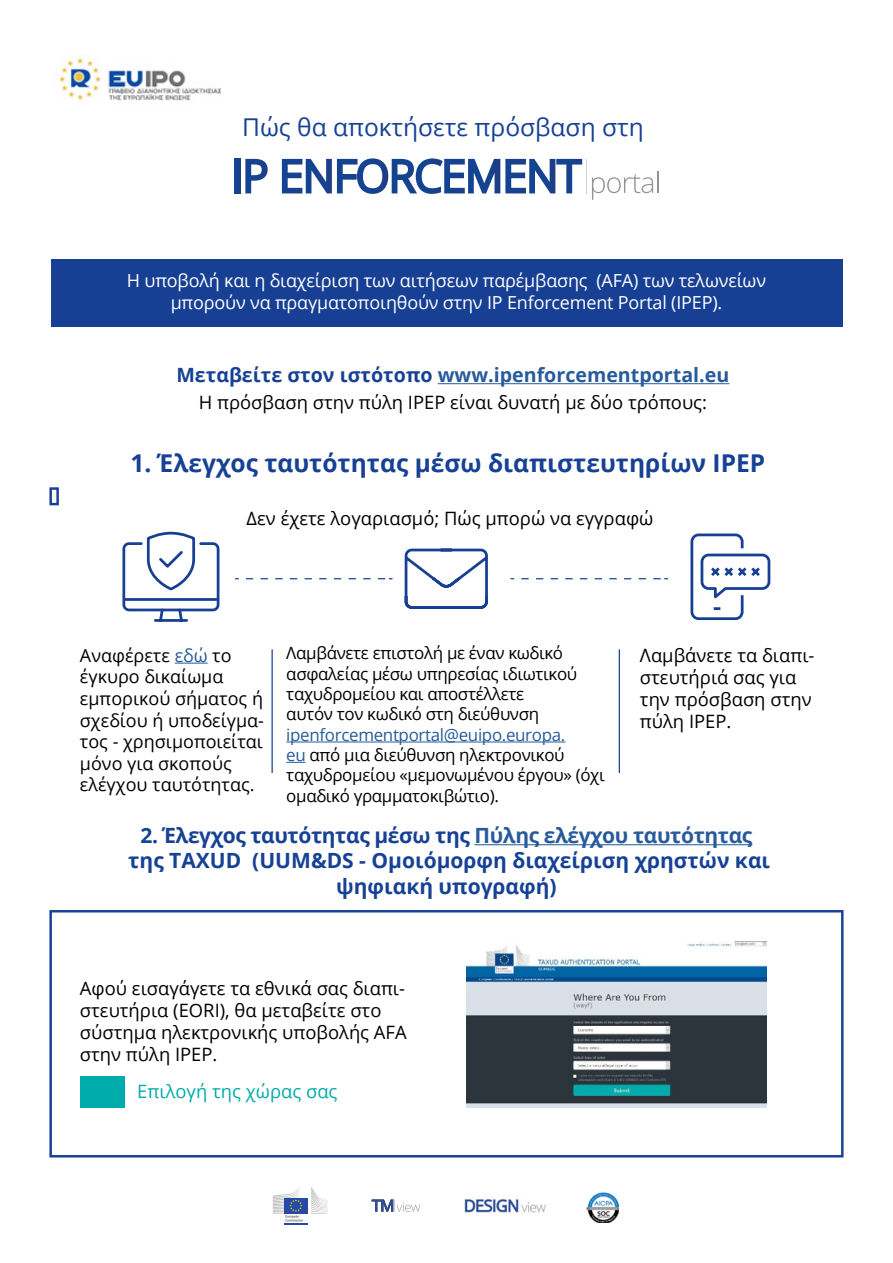
<style>
.page{position:relative;width:893px;height:1263px;background:#fff}
.page>*{position:absolute;margin:0;border:0;box-sizing:border-box;transform-origin:0 0}
.t1{font:700 24.6px "Open Sans";color:#164194}
.t2{font:24.6px "Open Sans";color:#164194}
.t3{font:700 21px/25.2px "Open Sans";color:#164194;text-align:center}
.t4{font:700 19.65px "Open Sans";color:#275b9b}
.t5{font:18.45px/22px "Open Sans";color:#000}
.t6{font:18.45px "Open Sans";color:#00acac}
.t7{font:18px/21.6px "Open Sans";letter-spacing:-.01em;color:#fff;text-align:center}
.t8{font:18px/21.6px "Open Sans";color:#000}
.t9{font:16.95px/20.4px "Open Sans";letter-spacing:-.02em;color:#000}
.s1{color:#164194}
.s2{color:#275b9b}
</style>
<div class="page">
<hr style="left:474px;top:844px;width:278px;height:1px;background:#275b9b">
<hr style="left:438px;top:383px;width:291px;height:1px;background:#275b9b">
<hr style="left:175px;top:663px;width:33px;height:1px;background:#275b9b">
<hr style="left:286px;top:741px;width:279px;height:1px;background:#275b9b">
<svg style="left:286px;top:762px;width:20px;height:1px"></svg>
<svg style="left:592px;top:171px;width:66px;height:29px"></svg>
<hr style="left:586px;top:159px;width:1px;height:34px;background:#cfd1d4">
<div style="left:235px;top:159px;width:5px;height:34px;background:#144390"></div>
<svg style="left:245px;top:159px;width:23px;height:34px"></svg>
<svg style="left:282px;top:158px;width:300px;height:36px"></svg>
<div style="left:51px;top:259px;width:791px;height:68px;background:#174094"></div>
<div style="left:49px;top:487px;width:10px;height:18px;border:2px solid #174094"></div>
<svg style="left:122px;top:542px;width:66px;height:80px"></svg>
<svg style="left:146px;top:531px;width:625px;height:90px"></svg>
<svg style="left:246px;top:578px;width:146px;height:1px"></svg>
<svg style="left:521px;top:578px;width:147px;height:1px"></svg>
<div style="left:49px;top:910px;width:794px;height:247px;border:2px solid #174094"></div>
<div style="left:80px;top:1076px;width:45px;height:31px;background:#00abab"></div>
<img style="left:467px;top:941px;width:299px;height:166px">
<svg style="left:285px;top:1213px;width:23px;height:9px"></svg>
<div style="left:284px;top:1198px;width:24px;height:15px;background:#264aa6"></div>
<hr style="left:284px;top:1223px;width:24px;height:2px;background:#264aa6">
<svg style="left:311px;top:1187px;width:17px;height:27px"></svg>
<svg style="left:273px;top:1187px;width:30px;height:34px"></svg>
<svg style="left:372px;top:1199px;width:48px;height:13px"></svg>
<img style="left:464px;top:1199px;width:82px;height:15px">
<img style="left:586px;top:1192px;width:33px;height:31px">
<hr style="left:272px;top:649px;width:1px;height:124px;background:#174094">
<hr style="left:619px;top:649px;width:1px;height:124px;background:#174094">
<img style="left:57px;top:55px;width:163px;height:46px">
<h1 class="t2" style="left:242px;top:110px;width:403px">Πώς θα αποκτήσετε πρόσβαση στη</h1>
<p class="t7" style="left:127px;top:269px;width:641px">Η υποβολή και η διαχείριση των αιτήσεων παρέμβασης (AFA) των τελωνείων μπορούν να πραγματοποιηθούν στην IP Enforcement Portal (IPEP).</p>
<p class="t4" style="left:176px;top:361px;width:554px"><span class="s1">Μεταβείτε στον ιστότοπο</span> www.ipenforcementportal.eu</p>
<p class="t5" style="left:199px;top:390px;width:510px">Η πρόσβαση στην πύλη IPEP είναι δυνατή με δύο τρόπους:</p>
<h1 class="t1" style="left:131px;top:445px;width:636px">1. Έλεγχος ταυτότητας μέσω διαπιστευτηρίων IPEP</h1>
<p class="t5" style="left:247px;top:507px;width:408px">Δεν έχετε λογαριασμό; Πώς μπορώ να εγγραφώ</p>
<p class="t8" style="left:80px;top:644px;width:185px">Αναφέρετε <span class="s2">εδώ</span> το έγκυρο δικαίωμα εμπορικού σήματος ή σχεδίου ή υποδείγμα&shy;τος - χρησιμοποιείται μόνο για σκοπούς ελέγχου ταυτότητας.</p>
<p class="t9" style="left:286px;top:642px;width:292px">Λαμβάνετε επιστολή με έναν κωδικό ασφαλείας μέσω υπηρεσίας ιδιωτικού ταχυδρομείου και αποστέλλετε<br>αυτόν τον κωδικό στη διεύθυνση</p>
<p class="t9" style="left:286px;top:724px;width:320px"><span class="s2">ipenforcementportal@euipo.europa.<br>eu</span> από μια διεύθυνση ηλεκτρονικού ταχυδρομείου «μεμονωμένου έργου» (όχι ομαδικό γραμματοκιβώτιο).</p>
<p class="t5" style="left:640px;top:644px;width:176px">Λαμβάνετε τα διαπι&shy;στευτήριά σας για την πρόσβαση στην πύλη IPEP.</p>
<p class="t3" style="left:128px;top:822px;width:643px">2. Έλεγχος ταυτότητας μέσω της <span class="s2">Πύλης ελέγχου ταυτότητας </span>της TAXUD (UUM&amp;DS - Ομοιόμορφη διαχείριση χρηστών και ψηφιακή υπογραφή)</p>
<p class="t5" style="left:80px;top:977px;width:328px">Αφού εισαγάγετε τα εθνικά σας διαπι&shy;στευτήρια (EORI), θα μεταβείτε στο σύστημα ηλεκτρονικής υποβολής AFA στην πύλη IPEP.</p>
<p class="t6" style="left:137px;top:1079px;width:202px">Επιλογή της χώρας σας</p>
</div>
